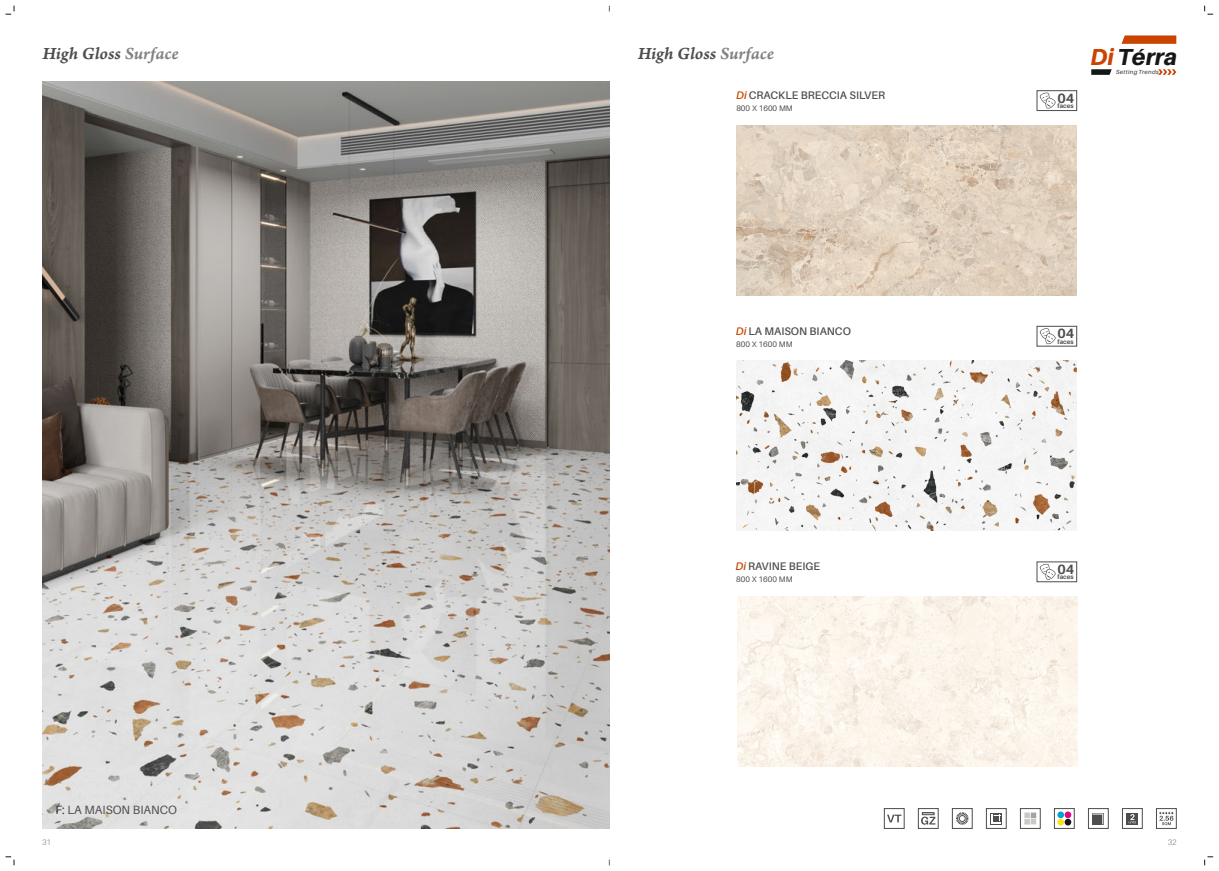
<style>
.page{position:relative;width:1219px;height:871px;background:#fff}
.page>*{position:absolute;margin:0;border:0;box-sizing:border-box;transform-origin:0 0}
.t1{font:italic 800 23.2px "Aileron";color:#151616}
.t2{font:18px "Arno Pro Smbd Italic Caption";letter-spacing:-.005em;color:#4e4e4d}
.t3{font:700 13.5px "Aileron";color:#4e4e4d}
.t4{font:12px "Aileron";color:#4e4e4d}
.t5{font:600 11px "Aileron";color:#4e4e4d}
.t6{font:8px "Aileron";color:#4e4e4d}
.t7{font:300 8px "Aileron";color:#818281}
.t8{font:700 6.4px "Aileron";color:#4e4e4d}
.t9{font:italic 600 5.9px "Aileron";letter-spacing:.055em;color:#4e4e4d}
.s1{color:#818281}
.s2{color:#ca4400}
.s3{font-style:italic;color:#ca4400}
.s4{color:#313130}
</style>
<div class="page">
<svg style="left:6px;top:6px;width:9px;height:9px"></svg>
<svg style="left:1204px;top:6px;width:9px;height:9px"></svg>
<svg style="left:6px;top:856px;width:9px;height:9px"></svg>
<svg style="left:1204px;top:856px;width:9px;height:9px"></svg>
<div style="left:1156px;top:807px;width:21px;height:21px;border:1px solid #4e4e4d"></div>
<svg style="left:1159px;top:811px;width:15px;height:14px"></svg>
<div style="left:986px;top:807px;width:21px;height:21px;border:1px solid #4e4e4d"></div>
<svg style="left:990px;top:813px;width:12px;height:11px"></svg>
<svg style="left:991px;top:813px;width:10px;height:10px"></svg>
<div style="left:884px;top:807px;width:21px;height:21px;border:1px solid #4e4e4d"></div>
<svg style="left:887px;top:814px;width:14px;height:8px"></svg>
<div style="left:918px;top:807px;width:21px;height:21px;border:1px solid #4e4e4d"></div>
<svg style="left:921px;top:812px;width:14px;height:12px"></svg>
<div style="left:1020px;top:807px;width:21px;height:21px;border:1px solid #4e4e4d"></div>
<svg style="left:1024px;top:812px;width:12px;height:12px"></svg>
<div style="left:1054px;top:807px;width:21px;height:21px;border:1px solid #4e4e4d"></div>
<div style="left:1057px;top:818px;width:7px;height:7px;background:#fbe116;border-radius:50%"></div>
<div style="left:1057px;top:811px;width:7px;height:7px;background:#00a3d4;border-radius:50%"></div>
<div style="left:1065px;top:811px;width:6px;height:7px;background:#e10886;border-radius:50%"></div>
<div style="left:1065px;top:818px;width:6px;height:7px;background:#151616;border-radius:50%"></div>
<div style="left:1088px;top:807px;width:21px;height:21px;border:1px solid #4e4e4d"></div>
<svg style="left:1092px;top:813px;width:11px;height:11px"></svg>
<div style="left:1122px;top:807px;width:21px;height:21px;border:1px solid #4e4e4d"></div>
<div style="left:1126px;top:812px;width:12px;height:12px;background:#4e4e4d"></div>
<svg style="left:1129px;top:814px;width:7px;height:9px"></svg>
<div style="left:952px;top:807px;width:21px;height:21px;border:1px solid #4e4e4d"></div>
<svg style="left:956px;top:812px;width:13px;height:12px"></svg>
<img style="left:736px;top:125px;width:341px;height:170px">
<img style="left:737px;top:596px;width:340px;height:170px">
<svg style="left:1036px;top:90px;width:42px;height:21px"></svg>
<svg style="left:1036px;top:325px;width:42px;height:22px"></svg>
<svg style="left:1036px;top:561px;width:42px;height:21px"></svg>
<img style="left:736px;top:360px;width:341px;height:170px">
<img style="left:42px;top:82px;width:567px;height:746px">
<svg style="left:1091px;top:69px;width:21px;height:6px"></svg>
<svg style="left:1121px;top:35px;width:55px;height:9px"></svg>
<svg style="left:1158px;top:69px;width:18px;height:6px"></svg>
<h2 class="t2" style="left:42px;top:47px;width:138px">High Gloss <span class="s1">Surface</span></h2>
<h2 class="t2" style="left:638px;top:47px;width:138px">High Gloss <span class="s1">Surface</span></h2>
<h1 class="t1" style="left:1091px;top:47px;width:88px"><span class="s2">Di</span> Térra</h1>
<p class="t9" style="left:1116px;top:69px;width:44px">Setting Trends</p>
<p class="t5" style="left:736px;top:91px;width:150px"><span class="s3">Di</span> CRACKLE BRECCIA SILVER</p>
<p class="t6" style="left:736px;top:105px;width:58px">800 X 1600 MM</p>
<p class="t3" style="left:1057px;top:92px;width:18px">04</p>
<p class="t8" style="left:1057px;top:103px;width:18px">faces</p>
<p class="t5" style="left:736px;top:326px;width:117px"><span class="s3">Di</span> LA MAISON BIANCO</p>
<p class="t6" style="left:736px;top:340px;width:58px">800 X 1600 MM</p>
<p class="t3" style="left:1057px;top:327px;width:18px">04</p>
<p class="t8" style="left:1057px;top:338px;width:18px">faces</p>
<p class="t5" style="left:735px;top:561px;width:86px"><span class="s3">Di</span> RAVINE BEIGE</p>
<p class="t6" style="left:736px;top:575px;width:58px">800 X 1600 MM</p>
<p class="t3" style="left:1057px;top:563px;width:18px">04</p>
<p class="t8" style="left:1057px;top:574px;width:18px">faces</p>
<p class="t4" style="left:55px;top:804px;width:123px"><span class="s4">F:</span> LA MAISON BIANCO</p>
<p class="t7" style="left:42px;top:838px;width:10px">31</p>
<p class="t7" style="left:1168px;top:838px;width:10px">32</p>
</div>
